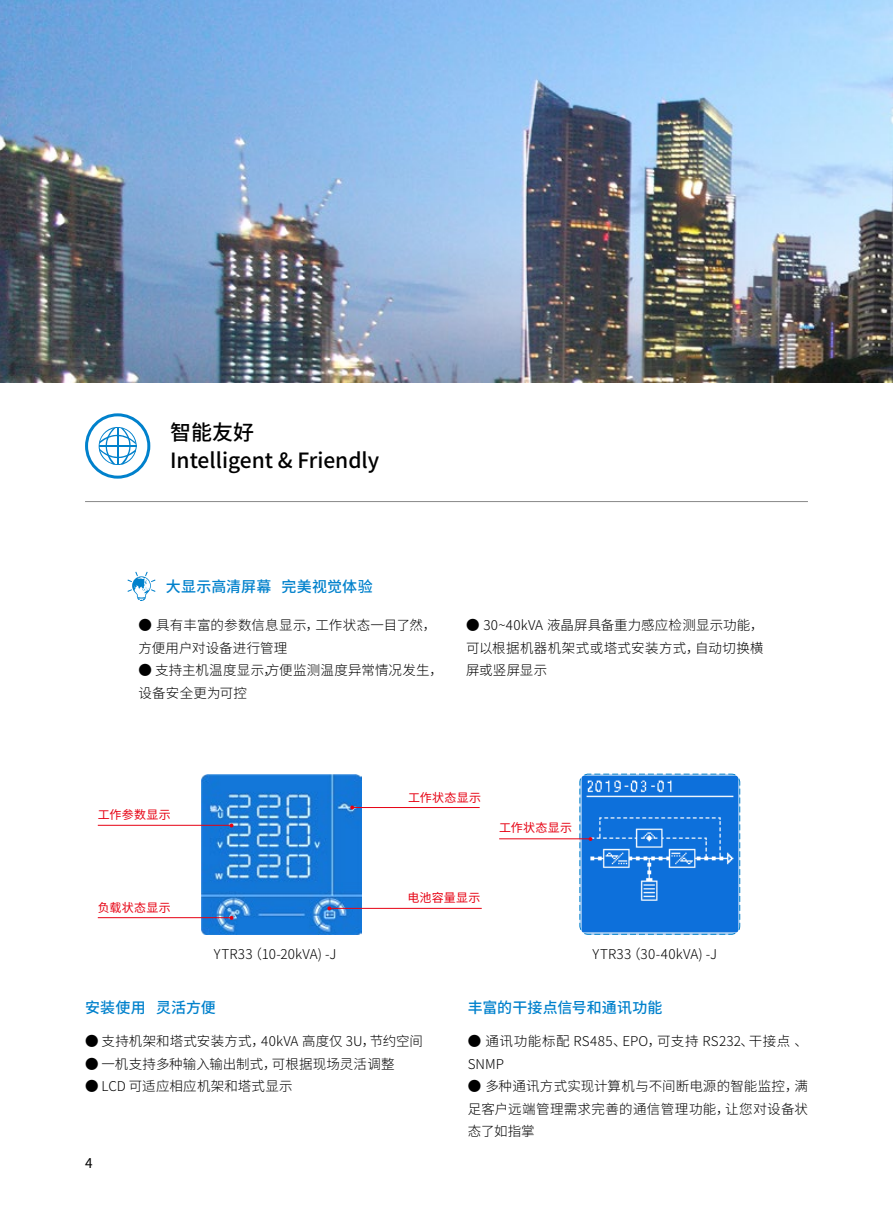
<style>
.page{position:relative;width:893px;height:1212px;background:#fff}
.page>*{position:absolute;margin:0;border:0;box-sizing:border-box;transform-origin:0 0}
.t1{font:500 21px/27.2px "Source Han Sans CN";color:#000}
.t2{font:500 15px "Source Han Sans CN";letter-spacing:.005em;color:#0081cc}
.t3{font:300 13.5px/22.5px "Source Han Sans CN";letter-spacing:.015em;color:#000}
.t4{font:13.5px "Source Han Sans CN";color:#000}
.t5{font:12px "Source Han Sans CN";letter-spacing:.03em;color:#e60012}
</style>
<div class="page">
<img style="left:201px;top:774px;width:160px;height:160px">
<hr style="left:85px;top:501px;width:723px;height:1px;background:#898989">
<div style="left:85px;top:413px;width:65px;height:66px;border:3px solid #0081cc;border-radius:50%"></div>
<svg style="left:96px;top:426px;width:44px;height:41px"></svg>
<hr style="left:99px;top:445px;width:37px;height:1px;background:#0081cc">
<img style="left:0;top:0;width:893px;height:383px">
<hr style="left:329px;top:908px;width:153px;height:1px;background:#e60012">
<hr style="left:98px;top:825px;width:134px;height:1px;background:#e60012">
<hr style="left:98px;top:917px;width:134px;height:1px;background:#e60012">
<hr style="left:352px;top:807px;width:128px;height:1px;background:#e60012">
<svg style="left:350px;top:805px;width:4px;height:4px"></svg>
<svg style="left:580px;top:774px;width:160px;height:161px;background:#227cdd"></svg>
<svg style="left:327px;top:906px;width:4px;height:4px"></svg>
<svg style="left:127px;top:572px;width:28px;height:29px"></svg>
<hr style="left:499px;top:838px;width:92px;height:1px;background:#e60012">
<h1 class="t1" style="left:170px;top:420px;width:211px">智能友好<br>Intelligent &amp; Friendly</h1>
<p class="t2" style="left:166px;top:578px;width:209px">大显示高清屏幕 完美视觉体验</p>
<p class="t3" style="left:139px;top:614px;width:299px">● 具有丰富的参数信息显示，工作状态一目了然，方便用户对设备进行管理</p>
<p class="t3" style="left:139px;top:659px;width:306px">● 支持主机温度显示，方便监测温度异常情况发生，设备安全更为可控</p>
<p class="t3" style="left:466px;top:614px;width:299px;text-align:justify">● 30~40kVA 液晶屏具备重力感应检测显示功能，可以根据机器机架式或塔式安装方式，自动切换横屏或竖屏显示</p>
<p class="t5" style="left:98px;top:808px;width:75px">工作参数显示</p>
<p class="t5" style="left:98px;top:901px;width:75px">负载状态显示</p>
<p class="t5" style="left:408px;top:791px;width:75px">工作状态显示</p>
<p class="t5" style="left:499px;top:821px;width:75px">工作状态显示</p>
<p class="t5" style="left:408px;top:891px;width:74px">电池容量显示</p>
<p class="t3" style="left:214px;top:943px;width:124px">YTR33（10-20kVA) -J</p>
<p class="t3" style="left:592px;top:943px;width:126px">YTR33（30-40kVA) -J</p>
<p class="t2" style="left:85px;top:999px;width:132px">安装使用 灵活方便</p>
<p class="t2" style="left:468px;top:999px;width:196px">丰富的干接点信号和通讯功能</p>
<p class="t3" style="left:85px;top:1030px;width:339px">● 支持机架和塔式安装方式，40kVA 高度仅 3U，节约空间</p>
<p class="t3" style="left:85px;top:1052px;width:311px">● 一机支持多种输入输出制式，可根据现场灵活调整</p>
<p class="t3" style="left:85px;top:1075px;width:209px">● LCD 可适应相应机架和塔式显示</p>
<p class="t4" style="left:85px;top:1155px;width:9px">4</p>
<p class="t3" style="left:468px;top:1030px;width:342px">● 通讯功能标配 RS485、EPO，可支持 RS232、干接点 、<br>SNMP</p>
<p class="t3" style="left:468px;top:1075px;width:342px;text-align:justify">● 多种通讯方式实现计算机与不间断电源的智能监控，满足客户远端管理需求完善的通信管理功能，让您对设备状态了如指掌</p>
</div>
